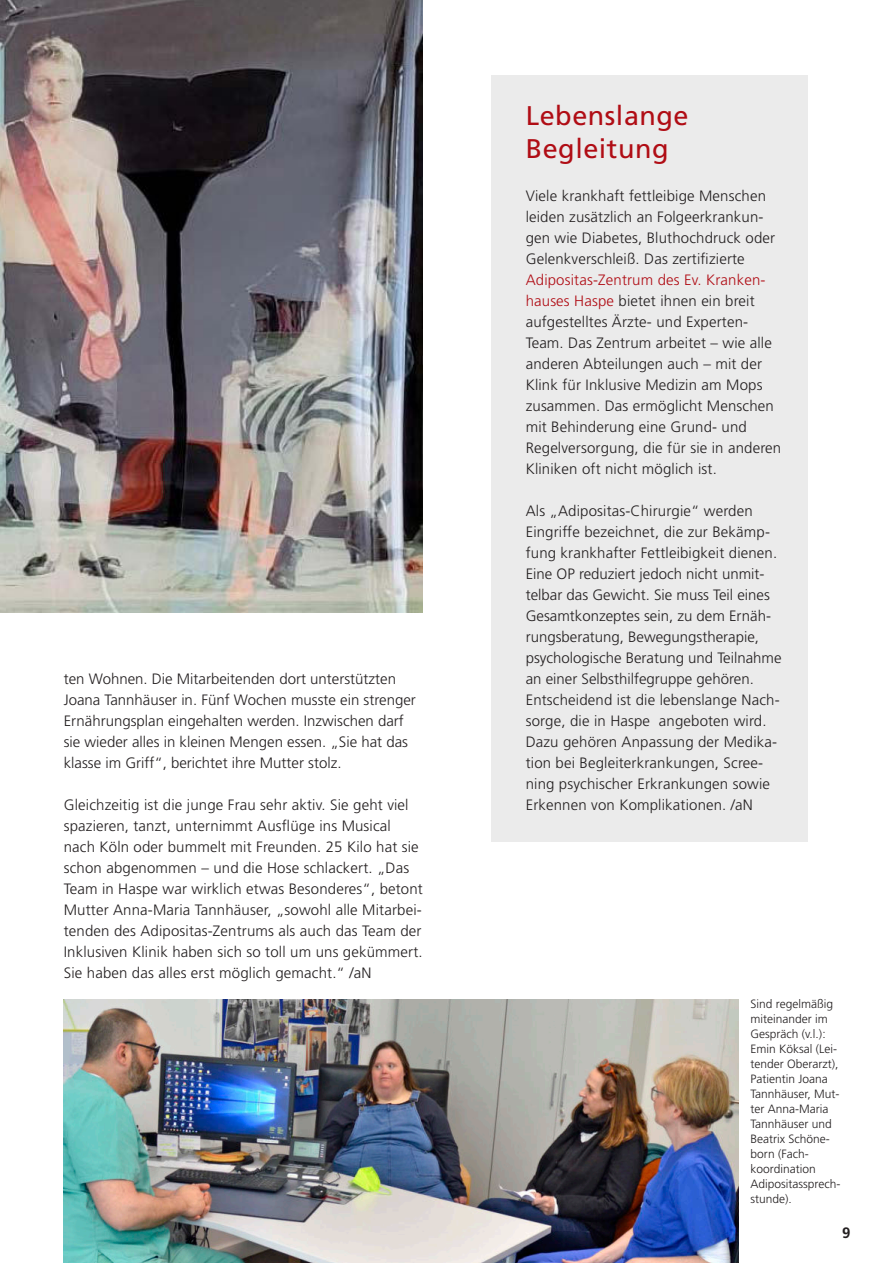
<style>
.page{position:relative;width:893px;height:1263px;background:#fff}
.page>*{position:absolute;margin:0;border:0;box-sizing:border-box;transform-origin:0 0}
.t1{font:27px/32.4px "Frutiger LT Std";letter-spacing:.02em;color:#b00d15}
.t2{font:300 15px/21px "Frutiger LT Std";letter-spacing:.01em;color:#231f20}
.t3{font:700 15px "Frutiger LT Std";color:#231f20}
.t4{font:300 12px/15px "Frutiger LT Std";color:#231f20}
.s1{color:#b00d15}
</style>
<div class="page">
<div style="left:491px;top:75px;width:317px;height:767px;background:#ebebeb"></div>
<img style="left:0;top:0;width:422px;height:612px">
<img style="left:64px;top:999px;width:674px;height:264px">
<p class="t2" style="left:64px;top:669px;width:354px">ten Wohnen. Die Mitarbeitenden dort unterstützten Joana Tannhäuser in. Fünf Wochen musste ein strenger Ernährungsplan eingehalten werden. Inzwischen darf sie wieder alles in kleinen Mengen essen. „Sie hat das klasse im Griff“, berichtet ihre Mutter stolz.</p>
<p class="t2" style="left:64px;top:795px;width:361px">Gleichzeitig ist die junge Frau sehr aktiv. Sie geht viel spazieren, tanzt, unternimmt Ausflüge ins Musical nach Köln oder bummelt mit Freunden. 25 Kilo hat sie schon abgenommen – und die Hose schlackert. „Das Team in Haspe war wirklich etwas Besonderes“, betont Mutter Anna-Maria Tannhäuser, „sowohl alle Mitarbei&shy;tenden des Adipositas-Zentrums als auch das Team der Inklusiven Klinik haben sich so toll um uns gekümmert.<br>Sie haben das alles erst möglich gemacht.“ /aN</p>
<h1 class="t1" style="left:526px;top:100px;width:164px">Lebenslange<br>Begleitung</h1>
<p class="t2" style="left:526px;top:186px;width:251px">Viele krankhaft fettleibige Menschen leiden zusätzlich an Folgeerkrankun&shy;gen wie Diabetes, Bluthochdruck oder Gelenkverschleiß. Das zertifizierte</p>
<p class="t2" style="left:526px;top:270px;width:257px"><span class="s1">Adipositas-Zentrum des Ev. Kranken&shy;hauses Haspe</span> bietet ihnen ein breit aufgestelltes Ärzte- und Experten-Team. Das Zentrum arbeitet – wie alle anderen Abteilungen auch – mit der Klink für Inklusive Medizin am Mops zusammen. Das ermöglicht Menschen mit Behinderung eine Grund- und Regelversorgung, die für sie in anderen Kliniken oft nicht möglich ist.</p>
<p class="t2" style="left:526px;top:501px;width:257px">Als „Adipositas-Chirurgie“ werden Eingriffe bezeichnet, die zur Bekämp&shy;fung krankhafter Fettleibigkeit dienen.<br>Eine OP reduziert jedoch nicht unmit&shy;telbar das Gewicht. Sie muss Teil eines Gesamtkonzeptes sein, zu dem Ernäh&shy;rungsberatung, Bewegungstherapie, psychologische Beratung und Teilnahme an einer Selbsthilfegruppe gehören.<br>Entscheidend ist die lebenslange Nach&shy;sorge, die in Haspe angeboten wird.<br>Dazu gehören Anpassung der Medika&shy;tion bei Begleiterkrankungen, Scree&shy;ning psychischer Erkrankungen sowie Erkennen von Komplikationen. /aN</p>
<p class="t4" style="left:750px;top:997px;width:91px">Sind regelmäßig miteinander im<br>Gespräch (v.l.):<br>Emin Köksal (Lei&shy;tender Oberarzt),<br>Patientin Joana<br>Tannhäuser, Mut&shy;ter Anna-Maria<br>Tannhäuser und<br>Beatrix Schöne&shy;born (Fach&shy;koordination<br>Adipositassprech&shy;stunde).</p>
<p class="t3" style="left:842px;top:1226px;width:10px">9</p>
</div>
